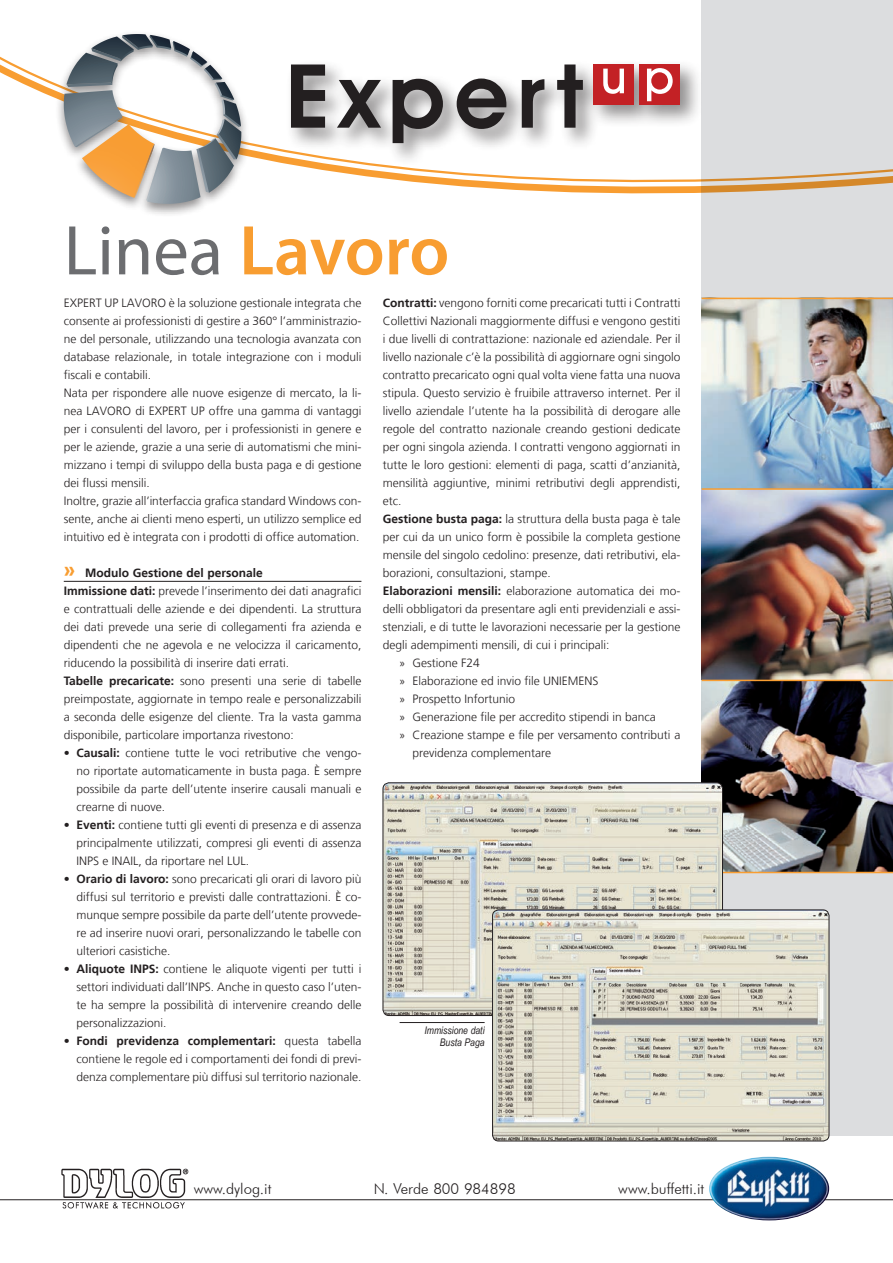
<style>
.page{position:relative;width:893px;height:1263px;background:#fff}
.page>*{position:absolute;margin:0;border:0;box-sizing:border-box;transform-origin:0 0}
.t1{font:600 88.8px "Avant Garde IT Cby BT";letter-spacing:.1em;color:#231f20}
.t2{font:600 70.95px "Myriad Pro";letter-spacing:-.01em;color:#f89d31}
.t3{font:300 15px "Futura BT";color:#231f20}
.t4{font:300 12px/18px "Frutiger";color:#231f20;text-align:justify}
.t5{font:italic 10.5px/12.6px "Arial Narrow";color:#231f20;text-align:right}
.s1{font-weight:400;color:#6c6d70}
.s2{font-weight:700;font-size:21px;color:#f89d31}
.s3{font-weight:700}
.s4{font-family:"Myriad Pro";font-weight:400}
</style>
<div class="page">
<div style="left:702px;top:0;width:191px;height:1135px;background:#dcdddf"></div>
<img style="left:702px;top:299px;width:191px;height:573px">
<hr style="left:702px;top:488px;width:191px;height:2px;background:#f89d31">
<hr style="left:702px;top:680px;width:191px;height:1px;background:#f89d31">
<hr style="left:702px;top:872px;width:191px;height:1px;background:#f89d31">
<hr style="left:702px;top:298px;width:191px;height:1px;background:#f89d31">
<img style="left:383px;top:783px;width:339px;height:232px">
<img style="left:493px;top:910px;width:336px;height:231px">
<div style="left:492px;top:910px;width:337px;height:231px;border:1px solid #231f20;border-radius:6px"></div>
<hr style="left:400px;top:1022px;width:85px;height:1px;background:#231f20">
<svg style="left:0;top:3px;width:893px;height:211px"></svg>
<div style="left:286px;top:58px;width:418px;height:108px;background:#231f20;opacity:.5"></div>
<div style="left:639px;top:64px;width:41px;height:41px;background:#c32125"></div>
<div style="left:593px;top:64px;width:41px;height:41px;background:#c32125"></div>
<svg style="left:603px;top:69px;width:21px;height:25px"></svg>
<svg style="left:647px;top:68px;width:26px;height:33px"></svg>
<div style="left:55px;top:29px;width:195px;height:188px;background:#231f20;opacity:.5"></div>
<svg style="left:64px;top:34px;width:177px;height:168px"></svg>
<img style="left:82px;top:124px;width:73px;height:74px">
<img style="left:134px;top:144px;width:21px;height:54px">
<hr style="left:64px;top:581px;width:297px;height:1px;background:#231f20">
<hr style="left:0;top:1199px;width:893px;height:1px;background:#231f20">
<img style="left:709px;top:1157px;width:120px;height:63px">
<img style="left:62px;top:1169px;width:126px;height:39px">
<h1 class="t1" style="left:286px;top:43px;width:299px">Expert</h1>
<h2 class="t2" style="left:64px;top:205px;width:387px"><span class="s1">Linea</span> Lavoro</h2>
<p class="t4" style="left:64px;top:294px;width:299px;text-align:left">EXPERT UP LAVORO è la soluzione gestionale integrata che consente ai professionisti di gestire a 360° l’amministrazio&shy;ne del personale, utilizzando una tecnologia avanzata con database relazionale, in totale integrazione con i moduli fiscali e contabili.<br>Nata per rispondere alle nuove esigenze di mercato, la li&shy;nea LAVORO di EXPERT UP offre una gamma di vantaggi per i consulenti del lavoro, per i professionisti in genere e per le aziende, grazie a una serie di automatismi che mini&shy;mizzano i tempi di sviluppo della busta paga e di gestione dei flussi mensili.<br>Inoltre, grazie all’interfaccia grafica standard Windows con&shy;sente, anche ai clienti meno esperti, un utilizzo semplice ed intuitivo ed è integrata con i prodotti di office automation.</p>
<p class="t4" style="left:64px;top:564px;width:299px;text-align:left"><span class="s2">»</span> <span class="s3">Modulo Gestione del personale<br>Immissione dati:</span> prevede l’inserimento dei dati anagrafici e contrattuali delle aziende e dei dipendenti. La struttura dei dati prevede una serie di collegamenti fra azienda e dipendenti che ne agevola e ne velocizza il caricamento, riducendo la possibilità di inserire dati errati.<br><span class="s3">Tabelle precaricate:</span> sono presenti una serie di tabelle preimpostate, aggiornate in tempo reale e personalizzabili a seconda delle esigenze del cliente. Tra la vasta gamma disponibile, particolare importanza rivestono:</p>
<p class="t4" style="left:77px;top:744px;width:286px;text-indent:-13px"><span class="s3">• Causali:</span> contiene tutte le voci retributive che vengo&shy;no riportate automaticamente in busta paga. È sempre possibile da parte dell’utente inserire causali manuali e crearne di nuove.</p>
<p class="t4" style="left:77px;top:816px;width:286px;text-indent:-13px"><span class="s3">• Eventi:</span> contiene tutti gli eventi di presenza e di assenza principalmente utilizzati, compresi gli eventi di assenza INPS e INAIL, da riportare nel LUL.</p>
<p class="t4" style="left:77px;top:870px;width:286px;text-indent:-13px"><span class="s3">• Orario di lavoro:</span> sono precaricati gli orari di lavoro più diffusi sul territorio e previsti dalle contrattazioni. È co&shy;munque sempre possibile da parte dell’utente provvede&shy;re ad inserire nuovi orari, personalizzando le tabelle con ulteriori casistiche.</p>
<p class="t4" style="left:77px;top:960px;width:286px;text-indent:-13px"><span class="s3">• Aliquote INPS:</span> contiene le aliquote vigenti per tutti i settori individuati dall’INPS. Anche in questo caso l’uten&shy;te ha sempre la possibilità di intervenire creando delle personalizzazioni.</p>
<p class="t4" style="left:77px;top:1032px;width:286px;text-indent:-13px"><span class="s3">• Fondi previdenza complementari:</span> questa tabella contiene le regole ed i comportamenti dei fondi di previ&shy;denza complementare più diffusi sul territorio nazionale.</p>
<p class="t4" style="left:383px;top:294px;width:299px"><span class="s3">Contratti:</span> vengono forniti come precaricati tutti i Contratti</p>
<p class="t4" style="left:383px;top:312px;width:299px">Collettivi Nazionali maggiormente diffusi e vengono gestiti</p>
<p class="t4" style="left:383px;top:330px;width:299px">i due livelli di contrattazione: nazionale ed aziendale. Per il</p>
<p class="t4" style="left:383px;top:348px;width:299px">livello nazionale c’è la possibilità di aggiornare ogni singolo</p>
<p class="t4" style="left:383px;top:366px;width:299px">contratto precaricato ogni qual volta viene fatta una nuova</p>
<p class="t4" style="left:383px;top:384px;width:299px">stipula. Questo servizio è fruibile attraverso internet. Per il</p>
<p class="t4" style="left:383px;top:402px;width:299px">livello aziendale l’utente ha la possibilità di derogare alle</p>
<p class="t4" style="left:383px;top:420px;width:299px">regole del contratto nazionale creando gestioni dedicate</p>
<p class="t4" style="left:383px;top:438px;width:299px">per ogni singola azienda. I contratti vengono aggiornati in</p>
<p class="t4" style="left:383px;top:456px;width:299px">tutte le loro gestioni: elementi di paga, scatti d’anzianità,</p>
<p class="t4" style="left:383px;top:474px;width:299px">mensilità aggiuntive, minimi retributivi degli apprendisti,</p>
<p class="t4" style="left:383px;top:492px;width:20px">etc.</p>
<p class="t4" style="left:383px;top:510px;width:299px"><span class="s3">Gestione busta paga:</span> la struttura della busta paga è tale</p>
<p class="t4" style="left:383px;top:528px;width:299px">per cui da un unico form è possibile la completa gestione</p>
<p class="t4" style="left:383px;top:546px;width:299px">mensile del singolo cedolino: presenze, dati retributivi, ela-</p>
<p class="t4" style="left:383px;top:564px;width:170px">borazioni, consultazioni, stampe.</p>
<p class="t4" style="left:383px;top:582px;width:299px"><span class="s3">Elaborazioni mensili:</span> elaborazione automatica dei mo-</p>
<p class="t4" style="left:383px;top:600px;width:299px">delli obbligatori da presentare agli enti previdenziali e assi-</p>
<p class="t4" style="left:383px;top:618px;width:299px">stenziali, e di tutte le lavorazioni necessarie per la gestione</p>
<p class="t4" style="left:383px;top:636px;width:228px">degli adempimenti mensili, di cui i principali:</p>
<p class="t4" style="left:400px;top:654px;width:82px"><span class="s4">»</span> Gestione F24</p>
<p class="t4" style="left:400px;top:672px;width:200px"><span class="s4">»</span> Elaborazione ed invio file UNIEMENS</p>
<p class="t4" style="left:400px;top:690px;width:117px"><span class="s4">»</span> Prospetto Infortunio</p>
<p class="t4" style="left:400px;top:708px;width:258px"><span class="s4">»</span> Generazione file per accredito stipendi in banca</p>
<p class="t4" style="left:400px;top:726px;width:282px"><span class="s4">»</span> Creazione stampe e file per versamento contributi a</p>
<p class="t4" style="left:412px;top:744px;width:140px">previdenza complementare</p>
<p class="t5" style="left:425px;top:1023px;width:62px">Immissione dati<br>Busta Paga</p>
<p class="t3" style="left:194px;top:1180px;width:79px">www.dylog.it</p>
<p class="t3" style="left:374px;top:1180px;width:144px">N. Verde 800 984898</p>
<p class="t3" style="left:618px;top:1180px;width:88px">www.buffetti.it</p>
</div>
